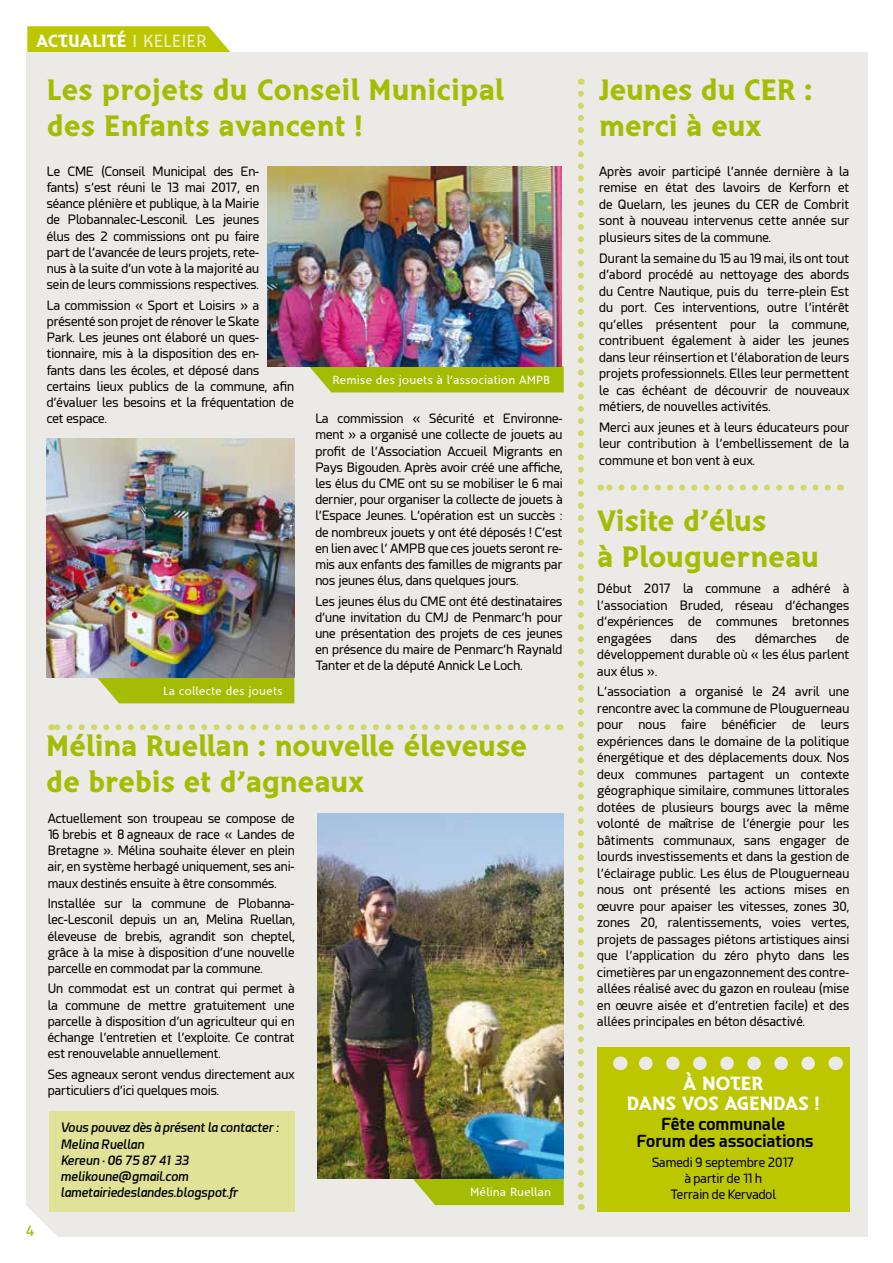
<style>
.page{position:relative;width:893px;height:1263px;background:#fff}
.page>*{position:absolute;margin:0;border:0;box-sizing:border-box;transform-origin:0 0}
.t1{font:30px/36px "Brito Tri Du";letter-spacing:-.01em;color:#a4bd04}
.t2{font:19.5px/19.5px "Brito Tri Du";letter-spacing:-.01em;color:#fff;text-align:center}
.t3{font:18px "Brito Tri Du";color:#fff}
.t4{font:700 16.5px/16.2px "Esphimere";letter-spacing:-.01em;color:#000;text-align:center}
.t5{font:15px "Brito Tri";color:#97bf0d}
.t6{font:12.75px/16.2px "Esphimere";letter-spacing:-.01em;color:#000;text-align:justify}
.t7{font:italic 600 12.75px/16.2px "Esphimere";letter-spacing:-.01em;color:#000}
.t8{font:12px "Brito Tri";color:#fff}
.s1{font-family:"Brito Tri";color:#eceec4}
</style>
<div class="page">
<svg style="left:27px;top:26px;width:204px;height:26px;background:#c1ca11"></svg>
<div style="left:26px;top:52px;width:841px;height:1185px;background:#eceae6"></div>
<svg style="left:51px;top:724px;width:497px;height:6px"></svg>
<svg style="left:600px;top:485px;width:228px;height:6px"></svg>
<svg style="left:578px;top:94px;width:6px;height:1116px"></svg>
<svg style="left:97px;top:677px;width:197px;height:26px;background:#a6bd15"></svg>
<img style="left:47px;top:439px;width:248px;height:238px">
<svg style="left:413px;top:1179px;width:151px;height:26px;background:#a9c014"></svg>
<img style="left:317px;top:813px;width:247px;height:366px">
<div style="left:49px;top:1111px;width:246px;height:101px;background:#e0e298"></div>
<div style="left:597px;top:1047px;width:252px;height:165px;background:#bdc700"></div>
<svg style="left:639px;top:1056px;width:169px;height:14px"></svg>
<svg style="left:835px;top:1056px;width:1px;height:14px"></svg>
<svg style="left:620px;top:1056px;width:1px;height:14px"></svg>
<svg style="left:309px;top:366px;width:255px;height:26px;background:#a4ba12"></svg>
<img style="left:268px;top:166px;width:294px;height:200px">
<svg style="left:26px;top:1206px;width:31px;height:31px"></svg>
<h3 class="t3" style="left:36px;top:30px;width:172px">Actualité <span class="s1">I Kelei er</span></h3>
<h1 class="t1" style="left:47px;top:72px;width:459px">Les projets du Conseil Municipal des Enfants avancent !</h1>
<p class="t6" style="left:47px;top:163px;width:214px">Le CME (Conseil Municipal des En&shy;fants) s’est réuni le 13 mai 2017, en séance plénière et publique, à la Mairie de Plobannalec-Lesconil. Les jeunes élus des 2 commissions ont pu faire part de l’avancée de leurs projets, rete&shy;nus à la suite d’un vote à la majorité au sein de leurs commissions respectives.</p>
<p class="t6" style="left:47px;top:297px;width:249px;text-align:left">La commission « Sport et Loisirs » a présenté son projet de rénover le Skate<br>Park. Les jeunes ont élaboré un ques&shy;tionnaire, mis à la disposition des en-<br>fants dans les écoles, et déposé dans certains lieux publics de la commune, afin d’évaluer les besoins et la fréquentation de cet espace.</p>
<p class="t8" style="left:333px;top:373px;width:218px">Remise des jouets à l’association AM PB</p>
<p class="t6" style="left:315px;top:411px;width:249px">La commission « Sécurité et Environne&shy;ment » a organisé une collecte de jouets au profit de l’Association Accueil Migrants en Pays Bigouden. Après avoir créé une affiche, les élus du CME ont su se mobiliser le 6 mai dernier, pour organiser la collecte de jouets à l’Espace Jeunes. L’opération est un succès : de nombreux jouets y ont été déposés ! C’est en lien avec l’ AMPB que ces jouets seront re&shy;mis aux enfants des familles de migrants par nos jeunes élus, dans quelques jours.</p>
<p class="t6" style="left:315px;top:593px;width:249px">Les jeunes élus du CME ont été destinataires d’une invitation du CMJ de Penmarc’h pour une présentation des projets de ces jeunes en présence du maire de Penmarc’h Raynald Tanter et de la député Annick Le Loch.</p>
<p class="t8" style="left:163px;top:683px;width:121px">La collecte des jouets</p>
<h1 class="t1" style="left:46px;top:728px;width:482px">Mélina Ruellan : nouvelle éleveuse de brebis et d’agneaux</h1>
<p class="t5" style="left:26px;top:1222px;width:10px">4</p>
<p class="t6" style="left:48px;top:810px;width:248px">Actuellement son troupeau se compose de 16 brebis et 8 agneaux de race « Landes de Bretagne ». Mélina souhaite élever en plein air, en système herbagé uniquement, ses ani&shy;maux destinés ensuite à être consommés.</p>
<p class="t6" style="left:48px;top:896px;width:248px">Installée sur la commune de Plobanna&shy;lec-Lesconil depuis un an, Melina Ruellan, éleveuse de brebis, agrandit son cheptel, grâce à la mise à disposition d’une nouvelle parcelle en commodat par la commune.</p>
<p class="t6" style="left:48px;top:981px;width:248px">Un commodat est un contrat qui permet à la commune de mettre gratuitement une parcelle à disposition d’un agriculteur qui en échange l’entretien et l’exploite. Ce contrat est renouvelable annuellement.</p>
<p class="t6" style="left:48px;top:1066px;width:248px">Ses agneaux seront vendus directement aux particuliers d’ici quelques mois.</p>
<p class="t7" style="left:61px;top:1119px;width:220px">Vous pouvez dès à présent la contacter :<br>Melina Ruellan<br>Kereun · 06 75 87 41 33 melikoune@gmail.com lametairiedeslandes.blogspot.fr</p>
<p class="t8" style="left:470px;top:1185px;width:82px">M élina Ruellan</p>
<h1 class="t1" style="left:599px;top:72px;width:215px">Jeunes du CER : merci à eux</h1>
<p class="t6" style="left:599px;top:163px;width:252px">Après avoir participé l’année dernière à la remise en état des lavoirs de Kerforn et de Quelarn, les jeunes du CER de Combrit sont à nouveau intervenus cette année sur plusieurs sites de la commune.</p>
<p class="t6" style="left:599px;top:250px;width:252px">Durant la semaine du 15 au 19 mai, ils ont tout d’abord procédé au nettoyage des abords du Centre Nautique, puis du terre-plein Est du port. Ces interventions, outre l’intérêt qu’elles présentent pour la commune, contribuent également à aider les jeunes dans leur réinsertion et l’élaboration de leurs projets professionnels. Elles leur permettent le cas échéant de découvrir de nouveaux métiers, de nouvelles activités.</p>
<p class="t6" style="left:599px;top:419px;width:252px">Merci aux jeunes et à leurs éducateurs pour leur contribution à l’embellissement de la commune et bon vent à eux.</p>
<h1 class="t1" style="left:597px;top:503px;width:223px">Visite d’élus<br>à Plouguerneau</h1>
<p class="t6" style="left:597px;top:580px;width:254px">Début 2017 la commune a adhéré à l’association Bruded, réseau d’échanges d’expériences de communes bretonnes engagées</p>
<p class="t6" style="left:671px;top:630px;width:28px">dans</p>
<p class="t6" style="left:716px;top:630px;width:21px">des</p>
<p class="t6" style="left:755px;top:630px;width:63px">démarches</p>
<p class="t6" style="left:597px;top:630px;width:254px;text-indent:239px">de développement durable où « les élus parlent aux élus ».</p>
<p class="t6" style="left:597px;top:684px;width:254px">L’association a organisé le 24 avril une rencontre avec la commune de Plouguerneau pour nous faire bénéficier de leurs expériences dans le domaine de la politique énergétique et des déplacements doux. Nos deux communes partagent un contexte géographique similaire, communes littorales dotées de plusieurs bourgs avec la même volonté de maîtrise de l’énergie pour les bâtiments communaux, sans engager de lourds investissements et dans la gestion de l’éclairage public. Les élus de Plouguerneau nous ont présenté les actions mises en oeuvre pour apaiser les vitesses, zones 30, zones 20, ralentissements, voies vertes, projets de passages piétons artistiques ainsi que l’application du zéro phyto dans les cimetières par un engazonnement des contre&shy;allées réalisé avec du gazon en rouleau (mise en oeuvre aisée et d’entretien facile) et des allées principales en béton désactivé.</p>
<h2 class="t2" style="left:627px;top:1074px;width:194px">À NOTER<br>DANS VOS AGENDAS !</h2>
<p class="t4" style="left:636px;top:1116px;width:179px">Fête communale<br>Forum des associations</p>
<p class="t6" style="left:652px;top:1154px;width:144px;text-align:center">Samedi 9 septembre 2017 à partir de 11 h<br>Terrain de Kervadol</p>
</div>
